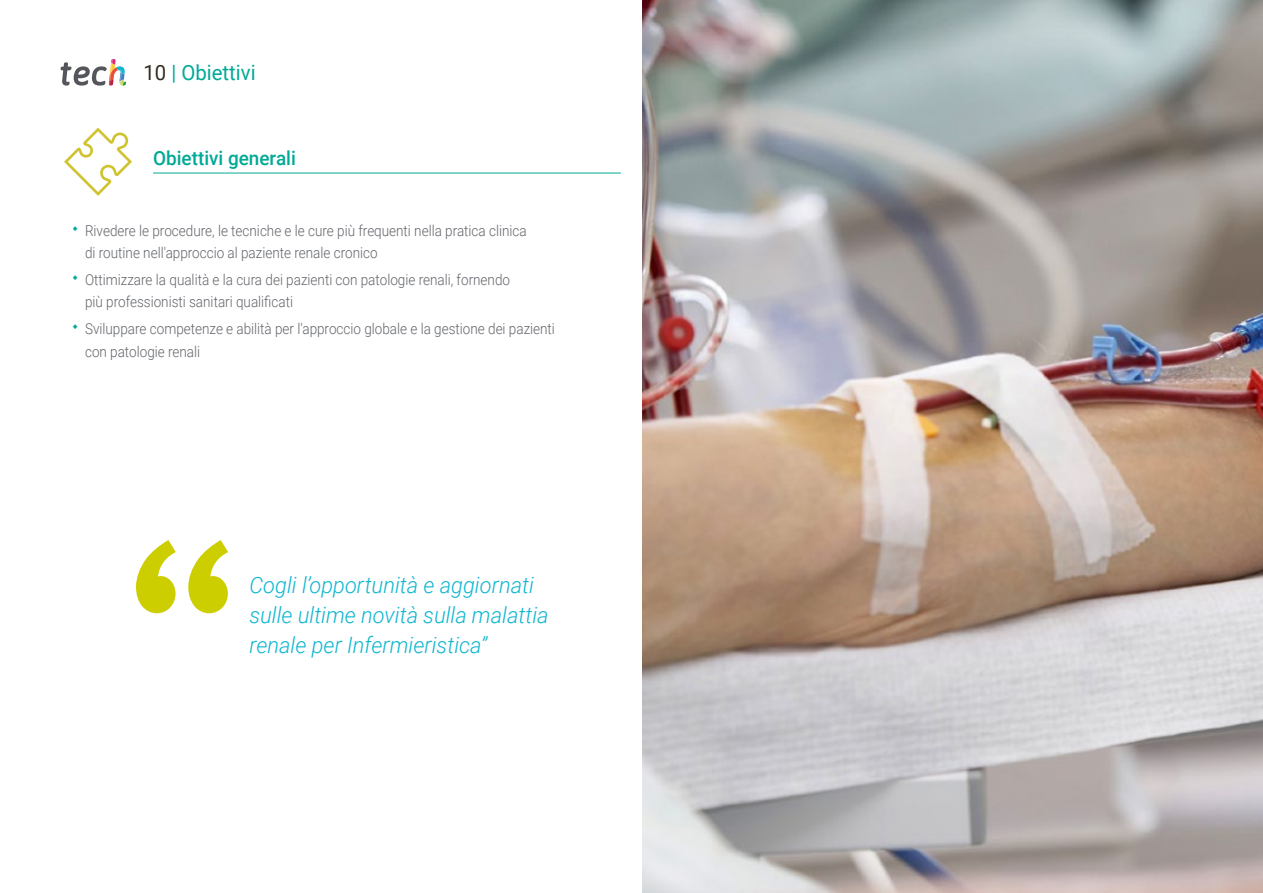
<style>
.page{position:relative;width:1263px;height:893px;background:#fff}
.page>*{position:absolute;margin:0;border:0;box-sizing:border-box;transform-origin:0 0}
.t1{font:italic 300 22.5px/30px "Roboto";color:#0fb6cf}
.t2{font:21px "Roboto";color:#00a996}
.t3{font:500 19.5px "Roboto";color:#00a996}
.t4{font:300 15px/22.5px "Roboto";color:#61646a;scale:.9 1}
.s1{color:#312e20}
</style>
<div class="page">
<hr style="left:153px;top:173px;width:468px;height:1px;background:#00a996">
<svg style="left:64px;top:128px;width:68px;height:68px"></svg>
<img style="left:642px;top:0;width:621px;height:893px">
<svg style="left:61px;top:59px;width:65px;height:27px"></svg>
<svg style="left:136px;top:540px;width:92px;height:73px"></svg>
<h2 class="t2" style="left:144px;top:57px;width:114px"><span class="s1">10</span> | Obiettivi</h2>
<h3 class="t3" style="left:153px;top:144px;width:144px">Obiettivi generali</h3>
<p class="t4" style="left:85px;top:219px;width:492px">Rivedere le procedure, le tecniche e le cure più frequenti nella pratica clinica di routine nell'approccio al paziente renale cronico</p>
<p class="t4" style="left:85px;top:268px;width:474px">Ottimizzare la qualità e la cura dei pazienti con patologie renali, fornendo più professionisti sanitari qualificati</p>
<p class="t4" style="left:85px;top:317px;width:524px">Sviluppare competenze e abilità per l'approccio globale e la gestione dei pazienti con patologie renali</p>
<h1 class="t1" style="left:249px;top:569px;width:301px">Cogli l’opportunità e aggiornati sulle ultime novità sulla malattia renale per Infermieristica”</h1>
</div>
